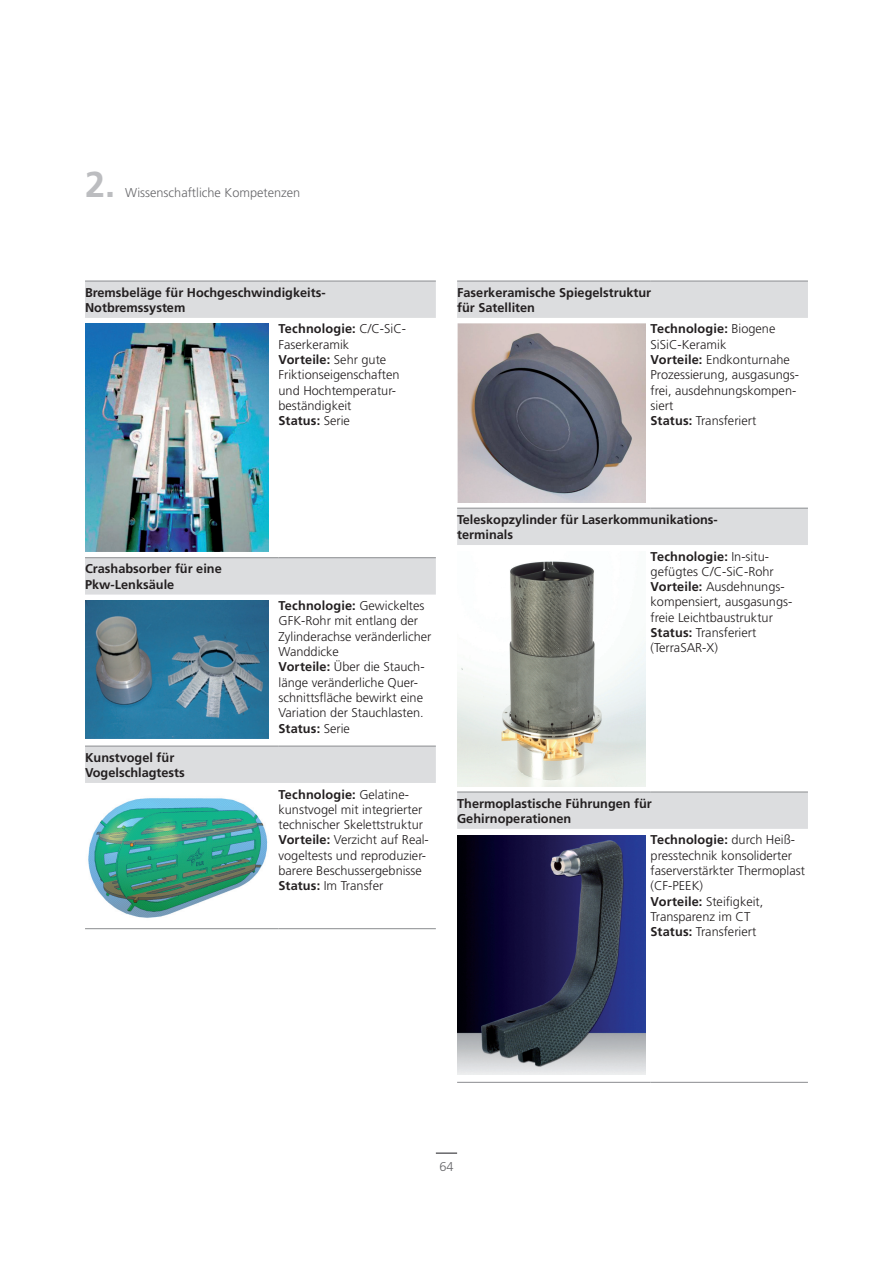
<style>
.page{position:relative;width:893px;height:1263px;background:#fff}
.page>*{position:absolute;margin:0;border:0;box-sizing:border-box;transform-origin:0 0}
.t1{font:700 36px "Frutiger LT";color:#bcbdc0}
.t2{font:300 12.75px/15.3px "Frutiger LT";color:#231f20}
.t3{font:700 12.75px/15.3px "Frutiger LT";color:#231f20}
.t4{font:300 12.75px "Frutiger LT";color:#67676a}
.s1{font-weight:700}
</style>
<div class="page">
<hr style="left:436px;top:1152px;width:21px;height:2px;background:#67676a">
<svg style="left:457px;top:282px;width:351px;height:547px"></svg>
<hr style="left:457px;top:281px;width:194px;height:1px;background:#8a8c8f">
<hr style="left:651px;top:281px;width:157px;height:1px;background:#8a8c8f">
<hr style="left:457px;top:508px;width:194px;height:1px;background:#8a8c8f">
<hr style="left:651px;top:508px;width:157px;height:1px;background:#8a8c8f">
<hr style="left:457px;top:792px;width:194px;height:1px;background:#8a8c8f">
<hr style="left:651px;top:792px;width:157px;height:1px;background:#8a8c8f">
<hr style="left:457px;top:1082px;width:194px;height:1px;background:#8a8c8f">
<hr style="left:651px;top:1082px;width:157px;height:1px;background:#8a8c8f">
<img style="left:457px;top:324px;width:188px;height:178px">
<img style="left:457px;top:551px;width:188px;height:235px">
<img style="left:457px;top:835px;width:188px;height:239px">
<svg style="left:85px;top:282px;width:351px;height:501px"></svg>
<hr style="left:85px;top:281px;width:194px;height:1px;background:#8a8c8f">
<hr style="left:279px;top:281px;width:157px;height:1px;background:#8a8c8f">
<hr style="left:85px;top:557px;width:194px;height:1px;background:#8a8c8f">
<hr style="left:279px;top:557px;width:157px;height:1px;background:#8a8c8f">
<hr style="left:85px;top:746px;width:194px;height:1px;background:#8a8c8f">
<hr style="left:279px;top:746px;width:157px;height:1px;background:#8a8c8f">
<hr style="left:85px;top:928px;width:194px;height:1px;background:#8a8c8f">
<hr style="left:279px;top:928px;width:157px;height:1px;background:#8a8c8f">
<img style="left:85px;top:324px;width:184px;height:228px">
<img style="left:85px;top:601px;width:184px;height:138px">
<img style="left:88px;top:798px;width:180px;height:120px">
<h1 class="t1" style="left:85px;top:163px;width:32px">2.</h1>
<p class="t4" style="left:125px;top:185px;width:177px">Wissenschaftliche Kompetenzen</p>
<p class="t3" style="left:85px;top:285px;width:242px">Bremsbeläge fü r Hochgeschwindigkeits-<br>Notbremssystem</p>
<p class="t2" style="left:279px;top:322px;width:129px"><span class="s1">Technologie:</span> C/C-SiC-<br>Faserkeramik<br><span class="s1">Vorteile:</span> Sehr gute<br>Friktionseigenschaften und Hochtemperatur&shy;beständigkeit<br><span class="s1">Status:</span> Serie</p>
<p class="t3" style="left:457px;top:285px;width:196px">Faserkeramische Spiegelstruktur für Satelliten</p>
<p class="t2" style="left:651px;top:322px;width:150px"><span class="s1">Technologie:</span> Biogene<br>SiSiC-Keramik<br><span class="s1">Vorteile:</span> Endkonturnahe<br>Prozessierung, ausgasungs&shy;frei, ausdehnungskompen&shy;siert<br><span class="s1">Status:</span> Transferiert</p>
<p class="t3" style="left:85px;top:561px;width:138px">Crashabsorber fü r eine<br>Pkw-Lenksäule</p>
<p class="t3" style="left:85px;top:750px;width:101px">Kunstvogel für<br>Vogelschlagtests</p>
<p class="t2" style="left:279px;top:598px;width:154px"><span class="s1">Technologie:</span> Gewickeltes<br>GFK-Rohr mit entlang der<br>Zylinderachse veränderlicher<br>Wanddicke<br><span class="s1">Vorteile:</span> Über die Stauch&shy;länge veränderliche Quer&shy;schnittsfläche bewirkt eine<br>Variation der Stauchlasten.<br><span class="s1">Status:</span> Serie</p>
<p class="t2" style="left:279px;top:787px;width:152px"><span class="s1">Technologie:</span> Gelatine&shy;kunstvogel mit integrierter technischer Skelettstruktur<br><span class="s1">Vorteile:</span> Verzicht auf Real&shy;vogeltests und reproduzier&shy;barere Beschussergebnisse<br><span class="s1">Status:</span> Im Transfer</p>
<p class="t3" style="left:457px;top:512px;width:262px">Teleskopzylinder für Laserkommunikations&shy;terminals</p>
<p class="t2" style="left:651px;top:549px;width:143px"><span class="s1">Technologie:</span> In-situ&shy;gefügtes C/C-SiC-Rohr<br><span class="s1">Vorteile:</span> Ausdehnungs&shy;kompensiert, ausgasungs&shy;freie Leichtbaustruktur<br><span class="s1">Status:</span> Transferiert (TerraSAR-X)</p>
<p class="t3" style="left:457px;top:795px;width:196px">Thermoplastische Führungen für<br>Gehirnoperationen</p>
<p class="t2" style="left:651px;top:832px;width:156px"><span class="s1">Technologie:</span> durch Heiß&shy;presstechnik konsoliderter faserverstärkter Thermoplast (CF-PEEK)<br><span class="s1">Vorteile:</span> Steifigkeit,<br>Transparenz im CT<br><span class="s1">Status:</span> Transferiert</p>
<p class="t4" style="left:439px;top:1159px;width:16px">64</p>
</div>
